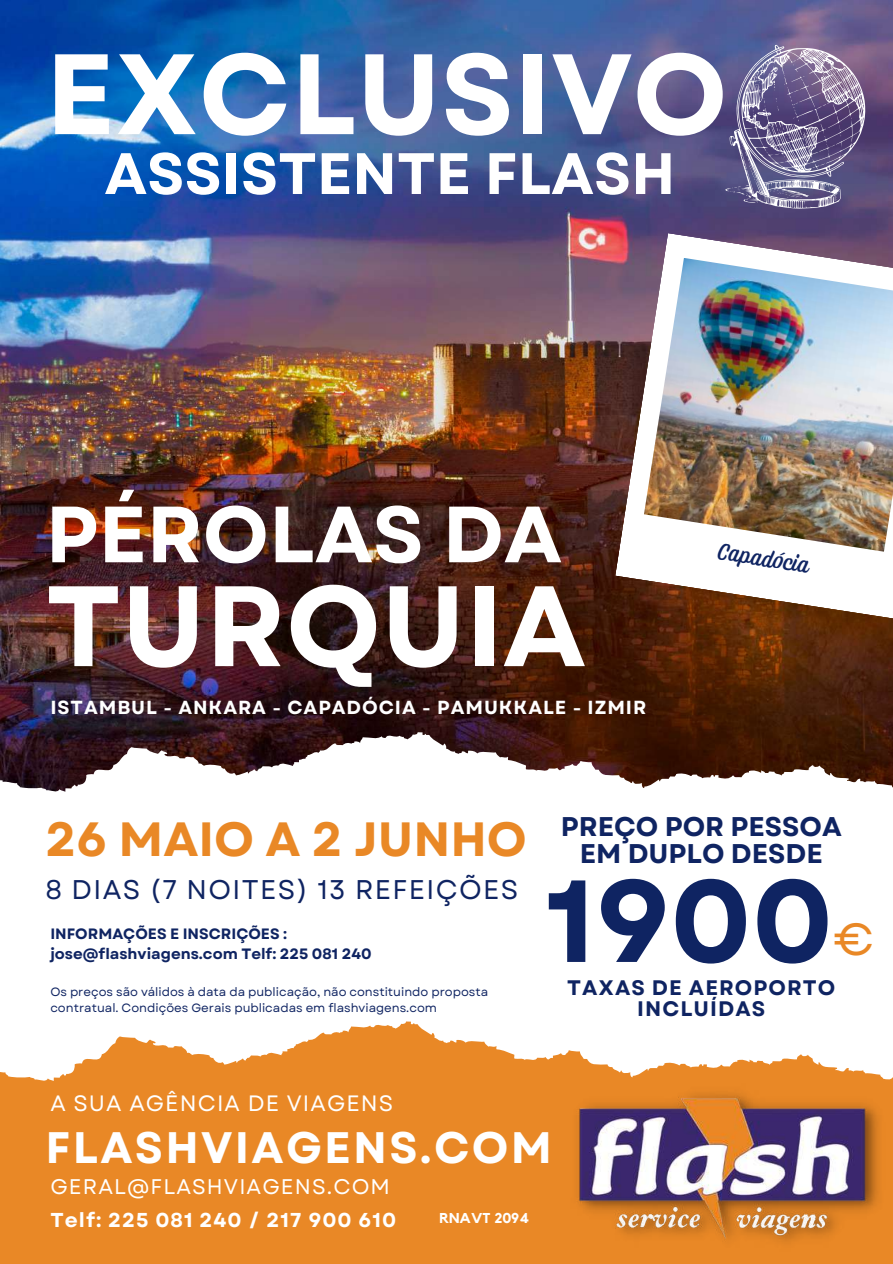
<style>
.page{position:relative;width:893px;height:1264px;background:#fff}
.page>*{position:absolute;margin:0;border:0;box-sizing:border-box;transform-origin:0 0}
.t1{font:700 116.4px "Garet";color:#0f2462}
.t2{font:700 114px "Garet";color:#fff}
.t3{font:700 79.5px "Garet";color:#fff}
.t4{font:700 58.2px "Garet";color:#fff}
.t5{font:700 48px "Garet";color:#e98826}
.t6{font:45px "Garet";color:#e98826}
.t7{font:700 43.95px "Garet";letter-spacing:.05em;color:#fff}
.t8{font:700 27px/27px "Garet";color:#0f2462;text-align:center}
.t9{font:27px "Garet";letter-spacing:.05em;color:#0f2462}
.t10{font:22.95px "Ayr Tropika Island Script Casual";color:#0f2462}
.t11{font:22.2px "Garet";letter-spacing:.05em;color:#fff}
.t12{font:21.15px "Garet";letter-spacing:.05em;color:#fff}
.t13{font:700 21px/20.2px "Garet";letter-spacing:.05em;color:#0f2462;text-align:center}
.t14{font:700 20.1px "Garet";letter-spacing:.05em;color:#fff}
.t15{font:700 18.9px "Garet";letter-spacing:.05em;color:#fff}
.t16{font:700 15px/20px "Garet";color:#0f2462}
.t17{font:700 14.25px "Kollektif";color:#fff}
.t18{font:12px/16px "Garet";color:#0f2462}
</style>
<div class="page">
<img style="left:0;top:0;width:892px;height:712px">
<img style="left:657px;top:619px;width:230px;height:17px">
<svg style="left:615px;top:233px;width:277px;height:386px"></svg>
<img style="left:644px;top:258px;width:248px;height:293px">
<svg style="left:0;top:712px;width:892px;height:36px;background:#3b1c19"></svg>
<svg style="left:0;top:748px;width:892px;height:44px"></svg>
<svg style="left:119px;top:1021px;width:316px;height:16px"></svg>
<svg style="left:0;top:1037px;width:892px;height:226px;background:#eb953e"></svg>
<img style="left:570px;top:1083px;width:315px;height:168px">
<svg style="left:725px;top:45px;width:140px;height:164px;background:#7a7198"></svg>
<h2 class="t2" style="left:46px;top:12px;width:683px">EXCLUSIVO</h2>
<h3 class="t4" style="left:104px;top:132px;width:572px">ASSISTENTE FLASH</h3>
<h3 class="t3" style="left:46px;top:477px;width:518px">PÉROLAS DA</h3>
<h2 class="t2" style="left:46px;top:544px;width:541px">TURQUIA</h2>
<h3 class="t15" style="left:50px;top:693px;width:597px">ISTAMBUL - ANKARA - CAPADÓCIA - PAMUKKALE - IZMIR</h3>
<h3 class="t10" style="left:720px;top:536px;width:93px;rotate:9deg">Capadócia</h3>
<h3 class="t5" style="left:46px;top:804px;width:482px">26 MAIO A 2 JUNHO</h3>
<h3 class="t9" style="left:46px;top:869px;width:474px">8 DIAS (7 NOITES) 13 REFEIÇÕES</h3>
<p class="t16" style="left:50px;top:923px;width:322px">INFORMAÇÕES E INSCRIÇÕES : jose@flashviagens.com Telf: 225 081 240</p>
<p class="t18" style="left:50px;top:983px;width:439px">Os preços são válidos à data da publicação, não constituindo proposta contratual. Condições Gerais publicadas em flashviagens.com</p>
<h3 class="t8" style="left:560px;top:813px;width:282px">PREÇO POR PESSOA<br>EM DUPLO DESDE</h3>
<h1 class="t1" style="left:545px;top:837px;width:289px">1900</h1>
<h3 class="t6" style="left:833px;top:906px;width:42px">€</h3>
<h3 class="t13" style="left:567px;top:977px;width:270px">TAXAS DE AEROPORTO<br>INCLUÍDAS</h3>
<h3 class="t11" style="left:50px;top:1087px;width:344px">A SUA AGÊNCIA DE VIAGENS</h3>
<h3 class="t7" style="left:46px;top:1115px;width:508px">FLASHVIAGENS.COM</h3>
<h3 class="t12" style="left:50px;top:1171px;width:341px">GERAL@FLASHVIAGENS.COM</h3>
<h3 class="t14" style="left:50px;top:1205px;width:347px">Telf: 225 081 240 / 217 900 610</h3>
<p class="t17" style="left:439px;top:1211px;width:91px">RNAVT 2094</p>
</div>
